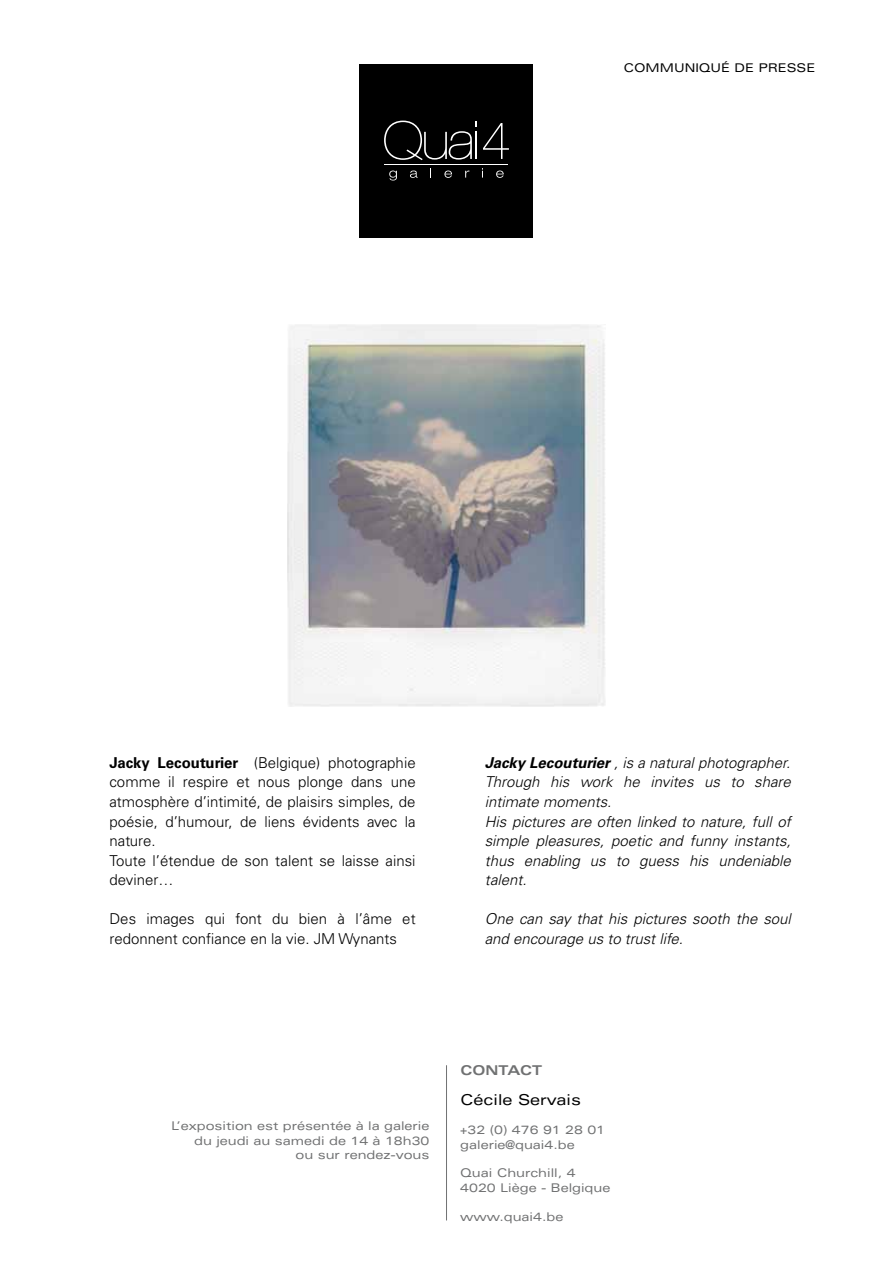
<style>
.page{position:relative;width:893px;height:1263px;background:#fff}
.page>*{position:absolute;margin:0;border:0;box-sizing:border-box;transform-origin:0 0}
.t1{font:italic 300 15px/19.5px "Univers LT";color:#000}
.t2{font:300 15px/19.5px "Univers LT";color:#000}
.t3{font:expanded 15px "Univers LT";color:#000}
.t4{font:700 expanded 13.5px "Univers LT";color:#707172}
.t5{font:expanded 12px/14.4px "Univers LT";color:#707172}
.t6{font:expanded 12px "Univers LT";color:#000}
.s1{font-weight:700}
</style>
<div class="page">
<div style="left:360px;top:64px;width:173px;height:173px;background:#000"></div>
<svg style="left:389px;top:171px;width:8px;height:9px"></svg>
<svg style="left:410px;top:171px;width:8px;height:7px"></svg>
<svg style="left:444px;top:171px;width:8px;height:7px"></svg>
<svg style="left:465px;top:171px;width:4px;height:7px"></svg>
<svg style="left:496px;top:171px;width:8px;height:7px"></svg>
<svg style="left:384px;top:121px;width:92px;height:39px"></svg>
<svg style="left:483px;top:123px;width:26px;height:36px"></svg>
<hr style="left:385px;top:164px;width:123px;height:1px;background:#fff">
<img style="left:288px;top:324px;width:317px;height:382px">
<hr style="left:446px;top:1065px;width:1px;height:155px;background:#707172">
<p class="t6" style="left:623px;top:61px;width:193px">COMMUNIQUÉ DE PRESSE</p>
<p class="t2" style="left:109px;top:753px;width:308px"><span class="s1">Jacky Lecouturier</span> (Belgique) photographie comme il respire et nous plonge dans une atmosphère d’intimité, de plaisirs simples, de poésie, d’humour, de liens évidents avec la nature.<br>Toute l’étendue de son talent se laisse ainsi deviner…</p>
<p class="t2" style="left:109px;top:909px;width:308px">Des images qui font du bien à l’âme et redonnent confiance en la vie. JM Wynants</p>
<p class="t1" style="left:485px;top:753px;width:308px"><span class="s1">Jacky Lecouturier</span> , is a natural photographer.<br>Through his work he invites us to share intimate moments.<br>His pictures are often linked to nature, full of simple pleasures, poetic and funny instants, thus enabling us to guess his undeniable talent.</p>
<p class="t1" style="left:485px;top:909px;width:308px">One can say that his pictures sooth the soul and encourage us to trust life.</p>
<p class="t5" style="left:171px;top:1119px;width:260px;text-align:right">L’exposition est présentée à la galerie du jeudi au samedi de 14 à 18h30<br>ou sur rendez-vous</p>
<p class="t4" style="left:460px;top:1062px;width:83px">CONTACT</p>
<p class="t3" style="left:460px;top:1091px;width:122px">Cécile Servais</p>
<p class="t5" style="left:460px;top:1122px;width:146px">+32 (0) 476 91 28 01 galerie@quai4.be</p>
<p class="t5" style="left:460px;top:1166px;width:152px">Quai Churchill, 4<br>4020 Liège - Belgique</p>
<p class="t5" style="left:460px;top:1209px;width:105px">www.quai4.be</p>
</div>
